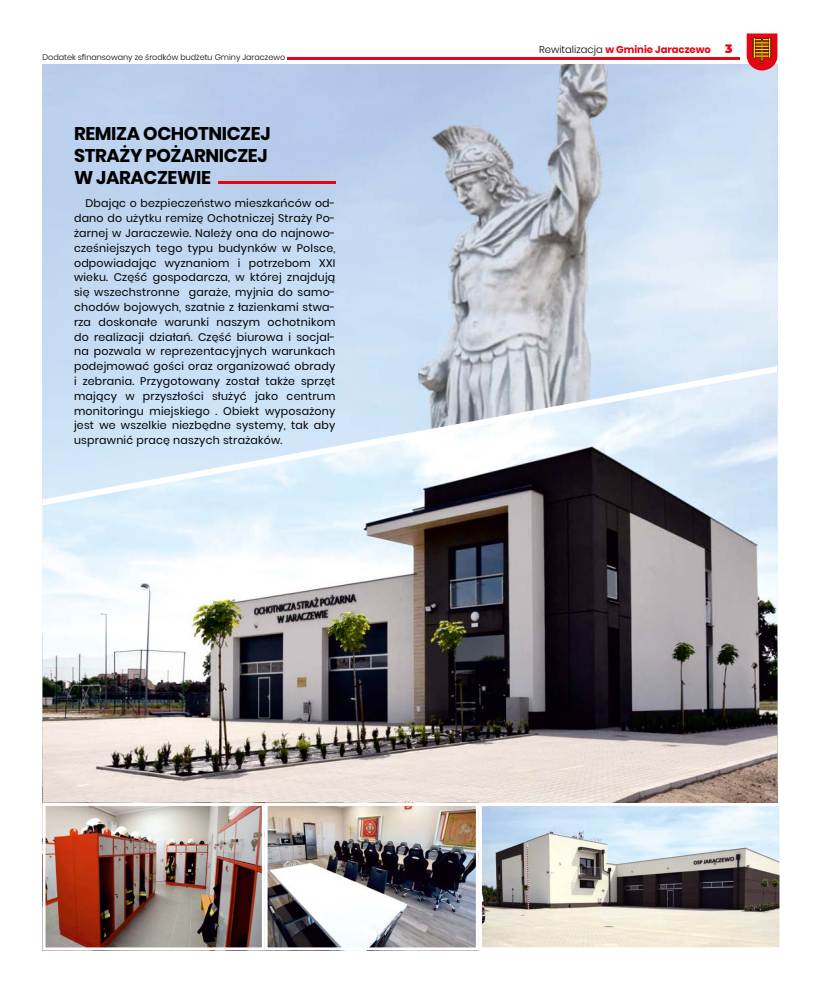
<style>
.page{position:relative;width:820px;height:993px;background:#fff}
.page>*{position:absolute;margin:0;border:0;box-sizing:border-box;transform-origin:0 0}
.t1{font:700 18.4px/22px "Poppins";letter-spacing:-.02em;color:#000}
.t2{font:900 11.9px "Montserrat";color:#e30613}
.t3{font:11px/14.8px "Poppins";letter-spacing:.02em;color:#000;text-align:justify}
.t4{font:700 10px "Poppins";color:#e30613}
.t5{font:300 8px "Poppins";color:#000}
.s1{font-weight:300;color:#000}
</style>
<div class="page">
<img style="left:43px;top:64px;width:734px;height:302px">
<img style="left:418px;top:64px;width:206px;height:302px">
<img style="left:43px;top:372px;width:734px;height:430px">
<hr style="left:218px;top:181px;width:117px;height:3px;background:#e30613">
<img style="left:482px;top:806px;width:296px;height:139px">
<div style="left:478px;top:802px;width:304px;height:147px;border:3px solid #fff"></div>
<img style="left:47px;top:806px;width:427px;height:140px">
<div style="left:264px;top:802px;width:214px;height:148px;border:3px solid #fff"></div>
<div style="left:43px;top:802px;width:222px;height:148px;border:3px solid #fff"></div>
<svg style="left:746px;top:33px;width:31px;height:38px"></svg>
<hr style="left:287px;top:57px;width:452px;height:3px;background:#e30613">
<p class="t5" style="left:43px;top:52px;width:244px">Dodatek sfinansowany ze środków budżetu Gminy Jaraczewo</p>
<h1 class="t1" style="left:74px;top:122px;width:198px">REMIZA OCHOTNICZEJ<br>STRAŻY POŻARNICZEJ<br>W JARACZEWIE</h1>
<p class="t3" style="left:74px;top:196px;width:263px;text-indent:11px">Dbając o bezpieczeństwo mieszkańców od&shy;dano do użytku remizę Ochotniczej Straży Po&shy;żarnej w Jaraczewie. Należy ona do najnowo&shy;cześniejszych tego typu budynków w Polsce, odpowiadając wyznaniom i potrzebom XXI wieku. Część gospodarcza, w której znajdują się wszechstronne garaże, myjnia do samo&shy;chodów bojowych, szatnie z łazienkami stwa&shy;rza doskonałe warunki naszym ochotnikom do realizacji działań. Część biurowa i socjal&shy;na pozwala w reprezentacyjnych warunkach podejmować gości oraz organizować obrady i zebrania. Przygotowany został także sprzęt mający w przyszłości służyć jako centrum monitoringu miejskiego . Obiekt wyposażony jest we wszelkie niezbędne systemy, tak aby usprawnić pracę naszych strażaków.</p>
<p class="t4" style="left:539px;top:44px;width:173px"><span class="s1">Rewitalizacja</span> w Gminie Jaraczewo</p>
<p class="t2" style="left:725px;top:40px;width:9px">3</p>
</div>
